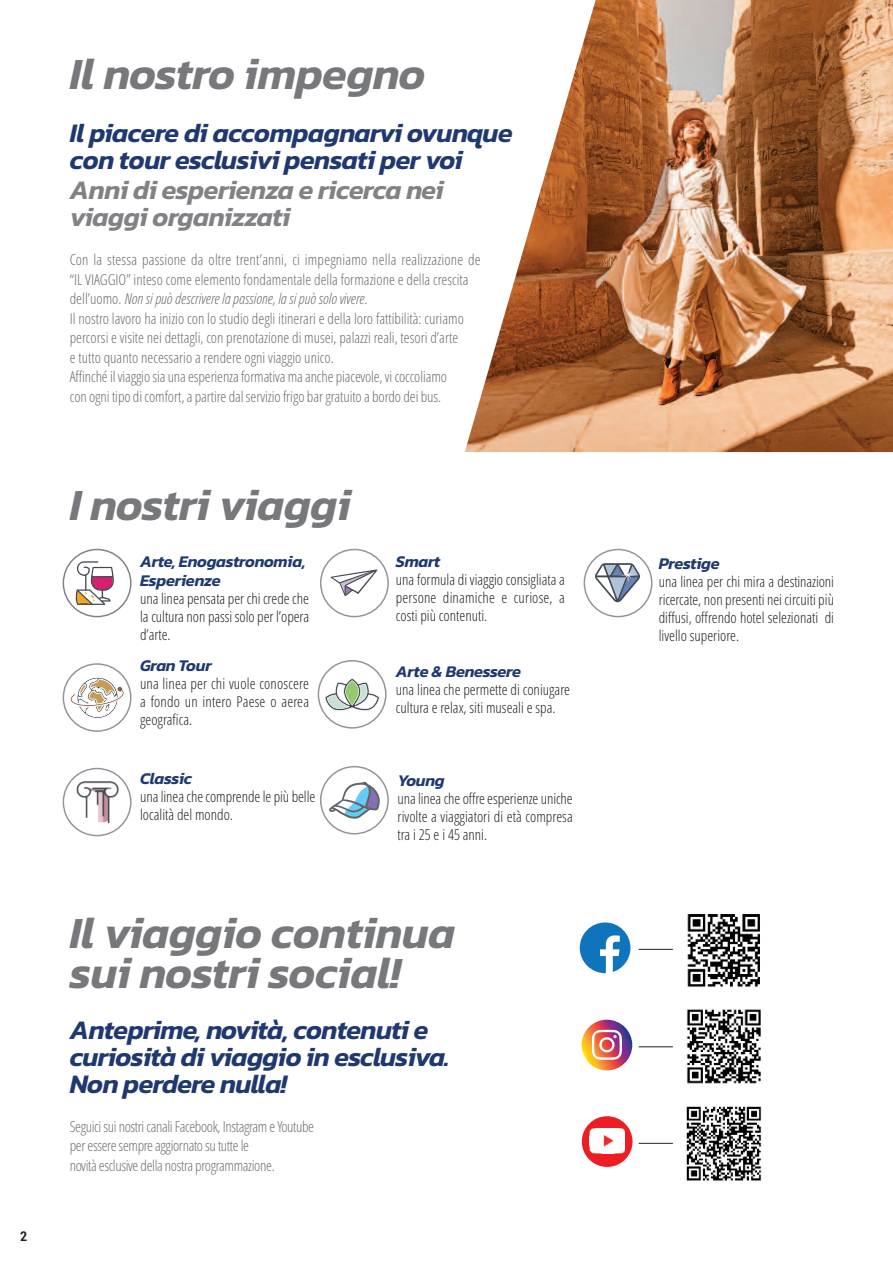
<style>
.page{position:relative;width:893px;height:1263px;background:#fff}
.page>*{position:absolute;margin:0;border:0;box-sizing:border-box;transform-origin:0 0}
.t1{font:italic 600 45px/40.2px "Kanit";letter-spacing:-.01em;color:#76787b}
.t2{font:italic 600 27px/27px "Kanit";letter-spacing:-.025em;color:#1f3970}
.t3{font:italic 600 27px/27px "Kanit";letter-spacing:-.02em;color:#808285}
.t4{font:italic 600 16.5px/19.4px "Kanit";letter-spacing:-.015em;color:#1f3970}
.t5{font:300 15px/19.5px "Open Sans Condensed";color:#6b6b6e}
.t6{font:300 15px/18px "Open Sans Condensed";color:#231f20;text-align:justify}
.t7{font:300 15px/19.5px "Open Sans Condensed";letter-spacing:-.025em;color:#6c6d70}
.t8{font:700 condensed 13.5px "Roboto";color:#231f20}
.s1{color:#6c6d70}
.s2{font-style:italic}
</style>
<div class="page">
<img style="left:609px;top:0;width:284px;height:452px">
<svg style="left:465px;top:0;width:144px;height:452px"></svg>
<div style="left:580px;top:922px;width:50px;height:51px;background:#1074bc;border-radius:50%"></div>
<svg style="left:600px;top:935px;width:20px;height:38px"></svg>
<svg style="left:581px;top:1020px;width:51px;height:50px"></svg>
<svg style="left:592px;top:1030px;width:30px;height:30px"></svg>
<div style="left:582px;top:1116px;width:50px;height:51px;background:#ee1d23;border-radius:50%"></div>
<img style="left:589px;top:1129px;width:36px;height:25px">
<hr style="left:639px;top:949px;width:34px;height:1px;background:#231f20">
<hr style="left:639px;top:1046px;width:34px;height:1px;background:#231f20">
<hr style="left:639px;top:1143px;width:34px;height:1px;background:#231f20">
<img style="left:687px;top:914px;width:73px;height:73px">
<img style="left:687px;top:1009px;width:74px;height:75px">
<img style="left:686px;top:1106px;width:76px;height:75px">
<svg style="left:63px;top:663px;width:69px;height:69px"></svg>
<svg style="left:63px;top:549px;width:69px;height:68px"></svg>
<svg style="left:63px;top:768px;width:69px;height:68px"></svg>
<svg style="left:584px;top:549px;width:68px;height:68px"></svg>
<svg style="left:320px;top:549px;width:69px;height:68px"></svg>
<svg style="left:318px;top:660px;width:69px;height:69px"></svg>
<svg style="left:320px;top:766px;width:69px;height:68px"></svg>
<p class="t8" style="left:20px;top:1228px;width:9px">2</p>
<h1 class="t1" style="left:70px;top:52px;width:357px">Il nostro impegno</h1>
<h2 class="t2" style="left:70px;top:119px;width:445px">Il piacere di accompagnarvi ovunque con tour esclusivi pensati per voi</h2>
<h2 class="t3" style="left:70px;top:176px;width:375px">Anni di esperienza e ricerca nei viaggi organizzati</h2>
<p class="t5" style="left:70px;top:250px;width:413px"><span class="s1">C</span>on la stessa passione da oltre trent’anni, ci impegniamo nella realizzazione de “IL VIAGGIO” inteso come elemento fondamentale della formazione e della crescita dell’uomo. <span class="s2">Non si può descrivere la passione, la si può solo vivere</span>.<br>Il nostro lavoro ha inizio con lo studio degli itinerari e della loro fattibilità: curiamo percorsi e visite nei dettagli, con prenotazione di musei, palazzi reali, tesori d’arte<br>e tutto quanto necessario a rendere ogni viaggio unico.<br>Affinché il viaggio sia una esperienza formativa ma anche piacevole, vi coccoliamo<br>con ogni tipo di comfort, a partire dal servizio frigo bar gratuito a bordo dei bus.</p>
<h1 class="t1" style="left:70px;top:484px;width:283px">I nostri viaggi</h1>
<p class="t4" style="left:140px;top:551px;width:167px">Arte, Enogastronomia,<br>Esperienze</p>
<p class="t6" style="left:140px;top:590px;width:170px">una linea pensata per chi crede che la cultura non passi solo per l’opera d’arte.</p>
<p class="t4" style="left:140px;top:656px;width:73px">Gran Tour</p>
<p class="t6" style="left:140px;top:675px;width:170px">una linea per chi vuole conoscere a fondo un intero Paese o aerea geografica.</p>
<p class="t4" style="left:140px;top:768px;width:54px">Classic</p>
<p class="t6" style="left:140px;top:788px;width:177px">una linea che comprende le più belle località del mondo.</p>
<p class="t4" style="left:396px;top:551px;width:46px">Smart</p>
<p class="t6" style="left:396px;top:571px;width:170px">una formula di viaggio consigliata a persone dinamiche e curiose, a costi più contenuti.</p>
<p class="t4" style="left:396px;top:661px;width:127px">Arte &amp; Benessere</p>
<p class="t6" style="left:396px;top:680px;width:176px">una linea che permette di coniugare cultura e relax, siti museali e spa.</p>
<p class="t4" style="left:397px;top:770px;width:49px">Young</p>
<p class="t6" style="left:398px;top:789px;width:177px">una linea che offre esperienze uniche rivolte a viaggiatori di età compresa tra i 25 e i 45 anni.</p>
<h1 class="t1" style="left:70px;top:911px;width:387px">Il viaggio continua sui nostri social!</h1>
<h2 class="t2" style="left:70px;top:1015px;width:381px">Anteprime, novità, contenuti e curiosità di viaggio in esclusiva.<br>Non perdere nulla!</h2>
<p class="t7" style="left:70px;top:1117px;width:246px">Seguici sui nostri canali Facebook, Instagram e Youtube per essere sempre aggiornato su tutte le<br>novità esclusive della nostra programmazione.</p>
<p class="t4" style="left:659px;top:553px;width:63px">Prestige</p>
<p class="t6" style="left:659px;top:572px;width:177px">una linea per chi mira a destinazioni ricercate, non presenti nei circuiti più diffusi, offrendo hotel selezionati di livello superiore.</p>
</div>
